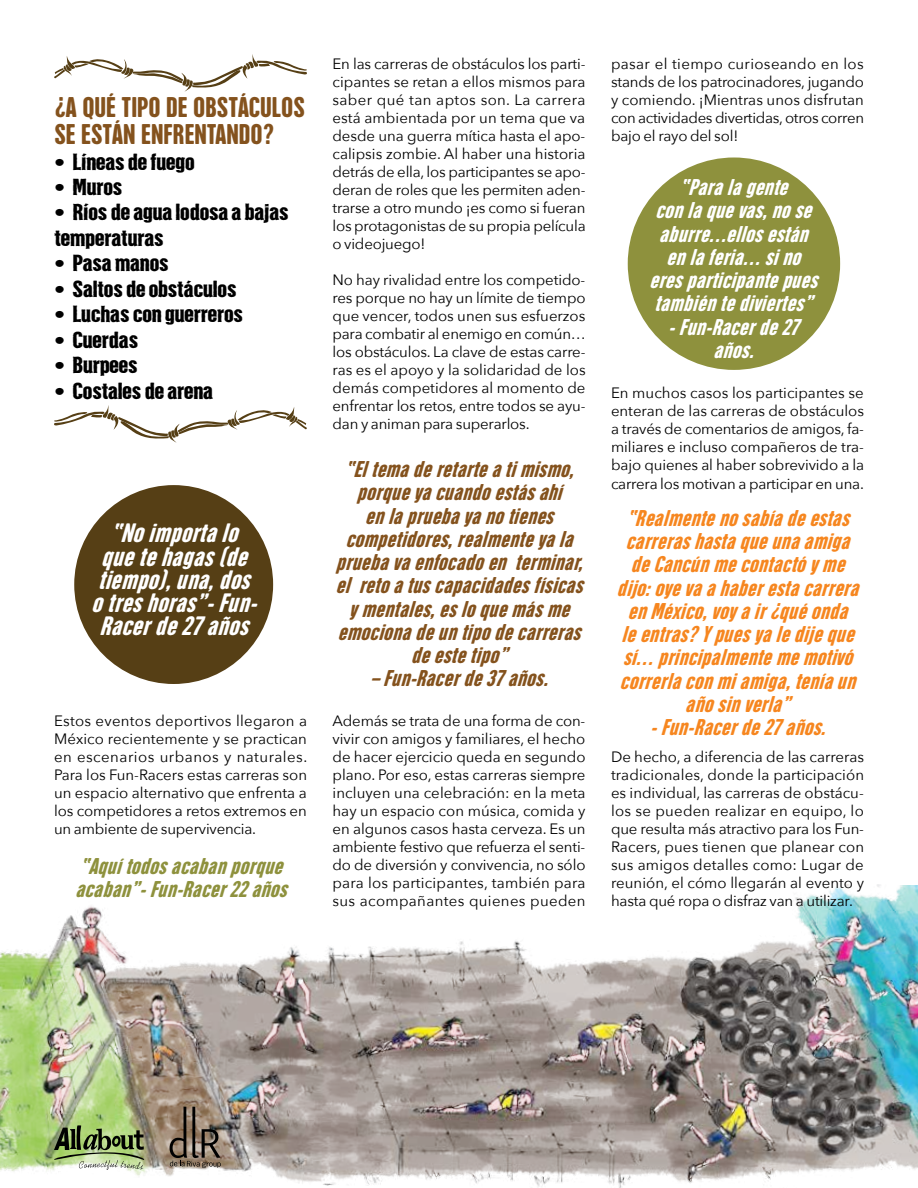
<style>
.page{position:relative;width:918px;height:1188px;background:#fff}
.page>*{position:absolute;margin:0;border:0;box-sizing:border-box;transform-origin:0 0}
.t1{font:30px/27px "Hector Rounded";color:#84521d}
.t2{font:italic 28.05px/23.2px "Hector Rounded";color:#fff;text-align:center}
.t3{font:italic 24px/23.2px "Hector Rounded";color:#84521d;text-align:center}
.t4{font:italic 24px/23.2px "Hector Rounded";color:#f6861f;text-align:center}
.t5{font:24px/25.5px "Hector Photocopy";letter-spacing:-.01em;color:#000}
.t6{font:italic 24px/23.2px "Hector Rounded";color:#fff;text-align:center}
.t7{font:italic 24px/23.2px "Hector Rounded";color:#8e913d}
.t8{font:15px/18px "Avenir Next";letter-spacing:-.01em;color:#000;text-align:justify}
</style>
<div class="page">
<img style="left:0;top:884px;width:918px;height:304px">
<div style="left:74px;top:485px;width:199px;height:199px;background:#563f15;border-radius:50%"></div>
<div style="left:628px;top:158px;width:212px;height:212px;background:#8e913d;border-radius:50%"></div>
<svg style="left:170px;top:1107px;width:51px;height:61px;background:#7b6a5b"></svg>
<svg style="left:54px;top:1125px;width:90px;height:45px;background:#8b9e6f"></svg>
<svg style="left:54px;top:405px;width:252px;height:38px"></svg>
<svg style="left:55px;top:54px;width:252px;height:37px"></svg>
<h1 class="t1" style="left:54px;top:94px;width:252px">¿A QUÉ TIPO DE OBSTÁCULOS<br>SE ESTÁN ENFRENTANDO?</h1>
<h3 class="t5" style="left:54px;top:149px;width:142px">• Líneas de fuego</h3>
<h3 class="t5" style="left:54px;top:174px;width:70px">• Muros</h3>
<h3 class="t5" style="left:54px;top:200px;width:236px">• Ríos de agua lodosa a bajas temperaturas</h3>
<h3 class="t5" style="left:54px;top:251px;width:116px">• Pasa manos</h3>
<h3 class="t5" style="left:54px;top:276px;width:184px">• Saltos de obstáculos</h3>
<h3 class="t5" style="left:54px;top:302px;width:190px">• Luchas con guerreros</h3>
<h3 class="t5" style="left:54px;top:327px;width:85px">• Cuerdas</h3>
<h3 class="t5" style="left:54px;top:352px;width:85px">• Burpees</h3>
<h3 class="t5" style="left:54px;top:378px;width:160px">• Costales de arena</h3>
<h2 class="t2" style="left:91px;top:522px;width:175px">“Noimportalo quetehagas(de tiempo),una,dos otreshoras”-Fun-<br>Racerde27años</h2>
<p class="t8" style="left:333px;top:55px;width:255px">En las carreras de obstáculos los parti&shy;cipantes se retan a ellos mismos para saber qué tan aptos son. La carrera está ambientada por un tema que va desde una guerra mítica hasta el apo&shy;calipsis zombie. Al haber una historia detrás de ella, los participantes se apo&shy;deran de roles que les permiten aden&shy;trarse a otro mundo ¡es como si fueran los protagonistas de su propia película o videojuego!</p>
<p class="t8" style="left:333px;top:271px;width:255px">No hay rivalidad entre los competido&shy;res porque no hay un límite de tiempo que vencer, todos unen sus esfuerzos para combatir al enemigo en común… los obstáculos. La clave de estas carre&shy;ras es el apoyo y la solidaridad de los demás competidores al momento de enfrentar los retos, entre todos se ayu&shy;dan y animan para superarlos.</p>
<p class="t3" style="left:336px;top:458px;width:256px">“Eltemaderetarteatimismo, porqueyacuandoestásahí enlapruebayanotienes competidores,realmenteyala pruebavaenfocadoen terminar, el retoatuscapacidadesfísicas ymentales,esloquemásme emocionadeuntipodecarreras deestetipo” –Fun-Racerde37años.</p>
<p class="t8" style="left:54px;top:712px;width:255px">Estos eventos deportivos llegaron a México recientemente y se practican en escenarios urbanos y naturales.<br>Para los Fun-Racers estas carreras son un espacio alternativo que enfrenta a los competidores a retos extremos en un ambiente de supervivencia.</p>
<p class="t8" style="left:333px;top:712px;width:255px">Además se trata de una forma de con&shy;vivir con amigos y familiares, el hecho de hacer ejercicio queda en segundo plano. Por eso, estas carreras siempre incluyen una celebración: en la meta hay un espacio con música, comida y en algunos casos hasta cerveza. Es un ambiente festivo que refuerza el senti&shy;do de diversión y convivencia, no sólo para los participantes, también para sus acompañantes quienes pueden</p>
<h3 class="t7" style="left:75px;top:854px;width:220px">“Aquítodosacabanporque acaban”-Fun-Racer22años</h3>
<p class="t8" style="left:611px;top:55px;width:255px">pasar el tiempo curioseando en los stands de los patrocinadores, jugando y comiendo. ¡Mientras unos disfrutan con actividades divertidas, otros corren bajo el rayo del sol!</p>
<h3 class="t6" style="left:649px;top:176px;width:177px">“Paralagente conlaquevas,nose aburre…ellosestán enlaferia… sino eresparticipantepues tambiéntediviertes” -Fun-Racerde27 años.</h3>
<p class="t8" style="left:611px;top:383px;width:255px">En muchos casos los participantes se enteran de las carreras de obstáculos a través de comentarios de amigos, fa&shy;miliares e incluso compañeros de tra&shy;bajo quienes al haber sobrevivido a la</p>
<p class="t8" style="left:611px;top:475px;width:254px">carrera los motivan a participar en una.</p>
<p class="t4" style="left:617px;top:506px;width:250px">“Realmentenosabíadeestas carrerashastaqueunaamiga deCancúnmecontactóyme dijo:oyevaahaberestacarrera enMéxico,voyair¿quéonda leentras?Y puesyaledijeque sí… principalmentememotivó correrlaconmiamiga,teníaun añosinverla” -Fun-Racerde27años.</p>
<p class="t8" style="left:611px;top:748px;width:255px">De hecho, a diferencia de las carreras tradicionales, donde la participación es individual, las carreras de obstácu&shy;los se pueden realizar en equipo, lo que resulta más atractivo para los Fun-Racers, pues tienen que planear con sus amigos detalles como: Lugar de reunión, el cómo llegarán al evento y hasta qué ropa o disfraz van a utilizar.</p>
</div>
